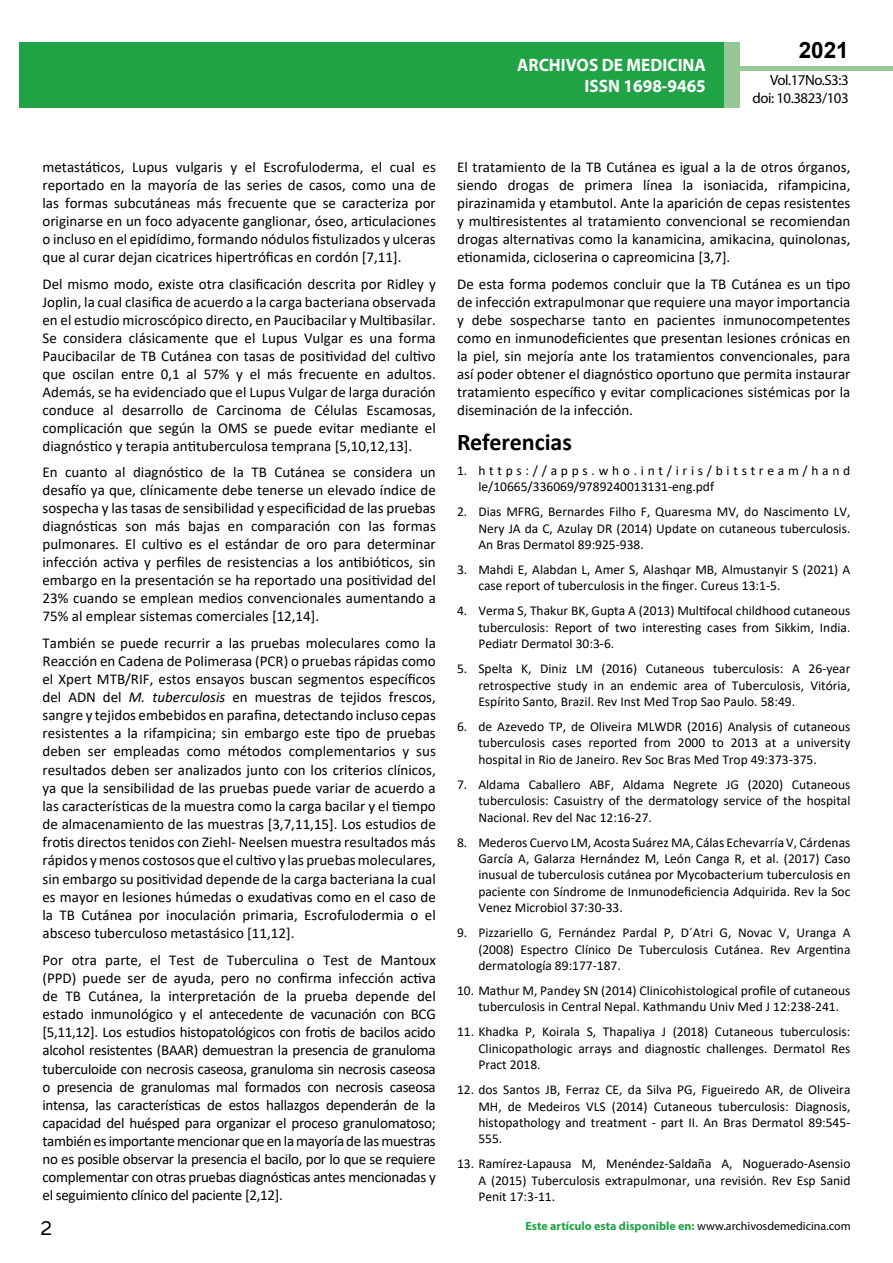
<style>
.page{position:relative;width:893px;height:1263px;background:#fff}
.page>*{position:absolute;margin:0;border:0;box-sizing:border-box;transform-origin:0 0}
.t1{font:25.5px "Tunga";color:#000}
.t2{font:700 24px "Calibri";color:#000}
.t3{font:700 22.5px "Arial";color:#000}
.t4{font:700 18px/21.6px "Myriad Pro";color:#fff;text-align:right;scale:.96 1}
.t5{font:15px/18px "Calibri";color:#000;text-align:justify}
.t6{font:14.85px/17.9px "Myriad Pro";letter-spacing:-.03em;color:#000;text-align:right}
.t7{font:13.5px/16.5px "Calibri";color:#000;text-align:justify}
.t8{font:700 12px "Myriad Pro";color:#1fa345}
.s1{font-style:italic}
.s2{color:#1da34a}
.s3{font-weight:400;color:#000}
</style>
<div class="page">
<div style="left:722px;top:66px;width:171px;height:5px;background:#96c996"></div>
<div style="left:19px;top:42px;width:706px;height:66px;background:#1fa345"></div>
<div style="left:725px;top:42px;width:15px;height:66px;background:#96c896"></div>
<p class="t4" style="left:517px;top:53px;width:198px">ARCHIVOS DE MEDICINA<br>ISSN 1698-9465</p>
<h3 class="t3" style="left:799px;top:35px;width:52px">2021</h3>
<p class="t6" style="left:752px;top:71px;width:98px">Vol.17No.S3:3 doi: 10.3823/103</p>
<p class="t5" style="left:43px;top:158px;width:395px">metastáticos, Lupus vulgaris y el Escrofuloderma, el cual es reportado en la mayoría de las series de casos, como una de las formas subcutáneas más frecuente que se caracteriza por originarse en un foco adyacente ganglionar, óseo, articulaciones o incluso en el epidídimo, formando nódulos fistulizados y ulceras que al curar dejan cicatrices hipertróficas en cordón [7,11].</p>
<p class="t5" style="left:43px;top:275px;width:395px">Del mismo modo, existe otra clasificación descrita por Ridley y Joplin, la cual clasifica de acuerdo a la carga bacteriana observada en el estudio microscópico directo, en Paucibacilar y Multibasilar.<br>Se considera clásicamente que el Lupus Vulgar es una forma Paucibacilar de TB Cutánea con tasas de positividad del cultivo que oscilan entre 0,1 al 57% y el más frecuente en adultos.<br>Además, se ha evidenciado que el Lupus Vulgar de larga duración conduce al desarrollo de Carcinoma de Células Escamosas, complicación que según la OMS se puede evitar mediante el diagnóstico y terapia antituberculosa temprana [5,10,12,13].</p>
<p class="t5" style="left:43px;top:463px;width:395px">En cuanto al diagnóstico de la TB Cutánea se considera un desafío ya que, clínicamente debe tenerse un elevado índice de sospecha y las tasas de sensibilidad y especificidad de las pruebas diagnósticas son más bajas en comparación con las formas pulmonares. El cultivo es el estándar de oro para determinar infección activa y perfiles de resistencias a los antibióticos, sin embargo en la presentación se ha reportado una positividad del 23% cuando se emplean medios convencionales aumentando a 75% al emplear sistemas comerciales [12,14].</p>
<p class="t5" style="left:43px;top:633px;width:395px">También se puede recurrir a las pruebas moleculares como la Reacción en Cadena de Polimerasa (PCR) o pruebas rápidas como el Xpert MTB/RIF, estos ensayos buscan segmentos específicos del ADN del <span class="s1">M. tuberculosis</span> en muestras de tejidos frescos, sangre y tejidos embebidos en parafina, detectando incluso cepas resistentes a la rifampicina; sin embargo este tipo de pruebas deben ser empleadas como métodos complementarios y sus resultados deben ser analizados junto con los criterios clínicos, ya que la sensibilidad de las pruebas puede variar de acuerdo a las características de la muestra como la carga bacilar y el tiempo de almacenamiento de las muestras [3,7,11,15]. Los estudios de frotis directos tenidos con Ziehl- Neelsen muestra resultados más rápidos y menos costosos que el cultivo y las pruebas moleculares, sin embargo su positividad depende de la carga bacteriana la cual es mayor en lesiones húmedas o exudativas como en el caso de la TB Cutánea por inoculación primaria, Escrofulodermia o el absceso tuberculoso metastásico [11,12].</p>
<p class="t5" style="left:43px;top:950px;width:395px">Por otra parte, el Test de Tuberculina o Test de Mantoux (PPD) puede ser de ayuda, pero no confirma infección activa de TB Cutánea, la interpretación de la prueba depende del estado inmunológico y el antecedente de vacunación con BCG [5,11,12]. Los estudios histopatológicos con frotis de bacilos acido alcohol resistentes (BAAR) demuestran la presencia de granuloma tuberculoide con necrosis caseosa, granuloma sin necrosis caseosa o presencia de granulomas mal formados con necrosis caseosa intensa, las características de estos hallazgos dependerán de la capacidad del huésped para organizar el proceso granulomatoso; también es importante mencionar que en la mayoría de las muestras no es posible observar la presencia el bacilo, por lo que se requiere complementar con otras pruebas diagnósticas antes mencionadas y el seguimiento clínico del paciente [2,12].</p>
<p class="t5" style="left:457px;top:158px;width:395px">El tratamiento de la TB Cutánea es igual a la de otros órganos, siendo drogas de primera línea la isoniacida, rifampicina, pirazinamida y etambutol. Ante la aparición de cepas resistentes y multiresistentes al tratamiento convencional se recomiendan drogas alternativas como la kanamicina, amikacina, quinolonas, etionamida, cicloserina o capreomicina [3,7].</p>
<p class="t5" style="left:457px;top:275px;width:395px">De esta forma podemos concluir que la TB Cutánea es un tipo de infección extrapulmonar que requiere una mayor importancia y debe sospecharse tanto en pacientes inmunocompetentes como en inmunodeficientes que presentan lesiones crónicas en la piel, sin mejoría ante los tratamientos convencionales, para así poder obtener el diagnóstico oportuno que permita instaurar tratamiento específico y evitar complicaciones sistémicas por la diseminación de la infección.</p>
<h2 class="t2" style="left:457px;top:425px;width:116px">Referencias</h2>
<p class="t7" style="left:478px;top:462px;width:373px;text-indent:-21px">1. https://apps.who.int/iris/bitstream/hand le/10665/336069/9789240013131-eng.pdf</p>
<p class="t7" style="left:478px;top:503px;width:374px;text-indent:-21px">2. Dias MFRG, Bernardes Filho F, Quaresma MV, do Nascimento LV, Nery JA da C, Azulay DR (2014) Update on cutaneous tuberculosis.<br>An Bras Dermatol 89:925-938.</p>
<p class="t7" style="left:478px;top:561px;width:374px;text-indent:-21px">3. Mahdi E, Alabdan L, Amer S, Alashqar MB, Almustanyir S (2021) A case report of tuberculosis in the finger. Cureus 13:1-5.</p>
<p class="t7" style="left:478px;top:602px;width:374px;text-indent:-21px">4. Verma S, Thakur BK, Gupta A (2013) Multifocal childhood cutaneous tuberculosis: Report of two interesting cases from Sikkim, India.<br>Pediatr Dermatol 30:3-6.</p>
<p class="t7" style="left:478px;top:660px;width:374px;text-indent:-21px">5. Spelta K, Diniz LM (2016) Cutaneous tuberculosis: A 26-year retrospective study in an endemic area of Tuberculosis, Vitória, Espírito Santo, Brazil. Rev Inst Med Trop Sao Paulo. 58:49.</p>
<p class="t7" style="left:478px;top:718px;width:374px;text-indent:-21px">6. de Azevedo TP, de Oliveira MLWDR (2016) Analysis of cutaneous tuberculosis cases reported from 2000 to 2013 at a university hospital in Rio de Janeiro. Rev Soc Bras Med Trop 49:373-375.</p>
<p class="t7" style="left:478px;top:776px;width:374px;text-indent:-21px">7. Aldama Caballero ABF, Aldama Negrete JG (2020) Cutaneous tuberculosis: Casuistry of the dermatology service of the hospital Nacional. Rev del Nac 12:16-27.</p>
<p class="t7" style="left:478px;top:833px;width:374px;text-indent:-21px">8. Mederos Cuervo LM, Acosta Suárez MA, Cálas Echevarría V, Cárdenas García A, Galarza Hernández M, León Canga R, et al. (2017) Caso inusual de tuberculosis cutánea por Mycobacterium tuberculosis en paciente con Síndrome de Inmunodeficiencia Adquirida. Rev la Soc Venez Microbiol 37:30-33.</p>
<p class="t7" style="left:478px;top:924px;width:374px;text-indent:-21px">9. Pizzariello G, Fernández Pardal P, D´Atri G, Novac V, Uranga A (2008) Espectro Clínico De Tuberculosis Cutánea. Rev Argentina dermatología 89:177-187.</p>
<p class="t7" style="left:478px;top:982px;width:374px;text-indent:-21px">10. Mathur M, Pandey SN (2014) Clinicohistological profile of cutaneous tuberculosis in Central Nepal. Kathmandu Univ Med J 12:238-241.</p>
<p class="t7" style="left:478px;top:1023px;width:374px;text-indent:-21px">11. Khadka P, Koirala S, Thapaliya J (2018) Cutaneous tuberculosis:<br>Clinicopathologic arrays and diagnostic challenges. Dermatol Res Pract 2018.</p>
<p class="t7" style="left:478px;top:1081px;width:374px;text-indent:-21px">12. dos Santos JB, Ferraz CE, da Silva PG, Figueiredo AR, de Oliveira MH, de Medeiros VLS (2014) Cutaneous tuberculosis: Diagnosis, histopathology and treatment - part II. An Bras Dermatol 89:545- 555.</p>
<p class="t7" style="left:478px;top:1155px;width:374px;text-indent:-21px">13. Ramírez-Lapausa M, Menéndez-Saldaña A, Noguerado-Asensio A (2015) Tuberculosis extrapulmonar, una revisión. Rev Esp Sanid Penit 17:3-11.</p>
<h1 class="t1" style="left:41px;top:1211px;width:13px">2</h1>
<p class="t8" style="left:525px;top:1218px;width:327px">Este artículo esta disp<span class="s2">oni</span>ble en: <span class="s3">www.archivosdemedicina.com</span></p>
</div>
